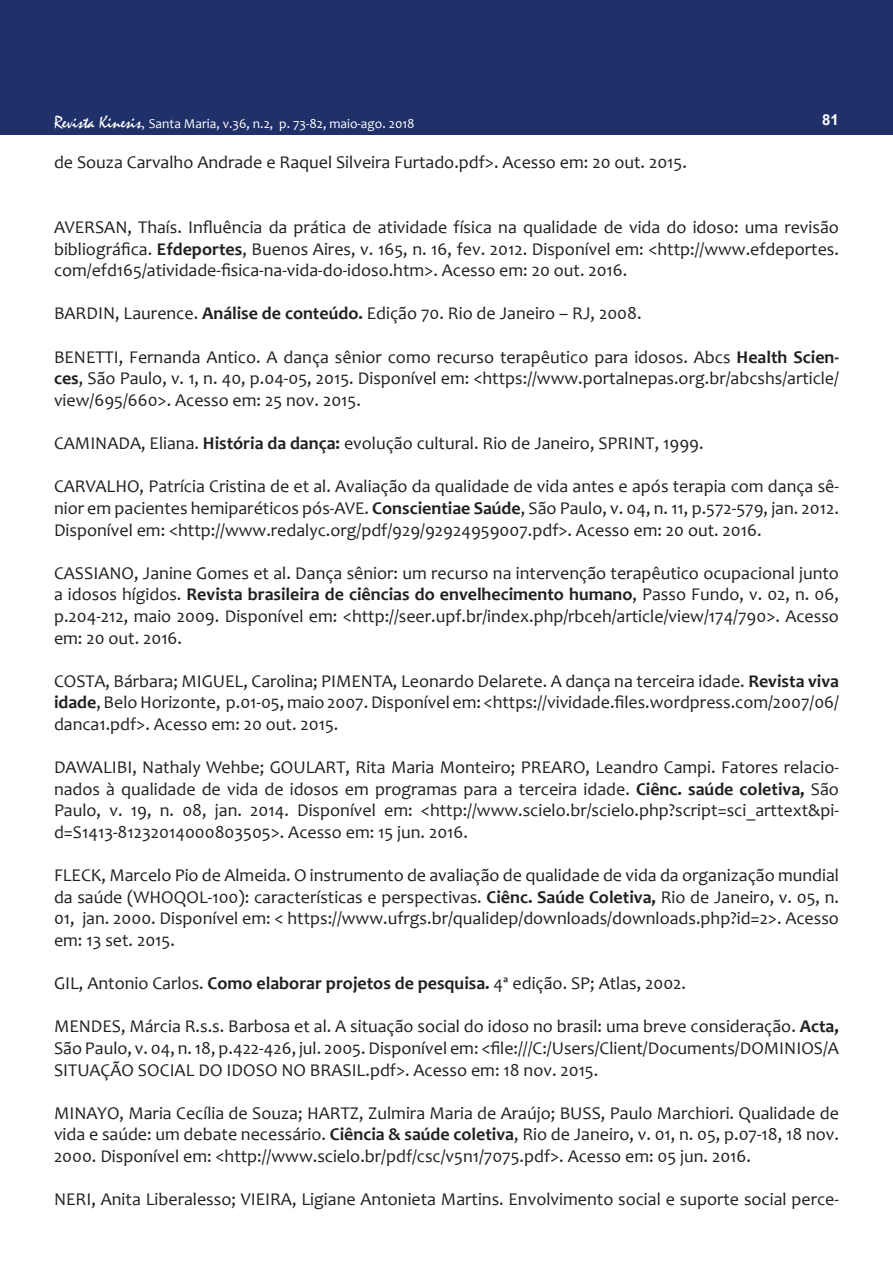
<style>
.page{position:relative;width:893px;height:1263px;background:#fff}
.page>*{position:absolute;margin:0;border:0;box-sizing:border-box;transform-origin:0 0}
.texto_corrido{font:18px/21.6px "Candara";color:#231f20;text-align:justify}
.t1{font:700 15px "Arial";color:#fff}
.t2{font:13.5px "Candara";color:#fff}
.s1{font-family:"Mistral";font-size:18px}
.s2{font-family:"Minion Pro";font-size:16.5px}
.s3{font-weight:700}
</style>
<div class="page">
<div style="left:0;top:0;width:893px;height:135px;background:#203068"></div>
<p class="t2" style="left:54px;top:115px;width:362px"><span class="s1">Revista Kinesis</span><span class="s2">,</span> Santa Maria, v.36, n.2, p. 73-82, maio-ago. 2018</p>
<p class="t1" style="left:822px;top:110px;width:18px">81</p>
<p class="texto_corrido" style="left:54px;top:151px;width:634px">de Souza Carvalho Andrade e Raquel Silveira Furtado.pdf&gt;. Acesso em: 20 out. 2015.</p>
<p class="texto_corrido" style="left:54px;top:216px;width:786px">AVERSAN, Thaís. Influência da prática de atividade física na qualidade de vida do idoso: uma revisão bibliográfica. <span class="s3">Efdeportes</span>, Buenos Aires, v. 165, n. 16, fev. 2012. Disponível em: &lt;http://www.efdeportes. com/efd165/atividade-fisica-na-vida-do-idoso.htm&gt;. Acesso em: 20 out. 2016.</p>
<p class="texto_corrido" style="left:54px;top:303px;width:589px">BARDIN, Laurence. <span class="s3">Análise de conteúdo.</span> Edição 70. Rio de Janeiro – RJ, 2008.</p>
<p class="texto_corrido" style="left:54px;top:346px;width:786px">BENETTI, Fernanda Antico. A dança sênior como recurso terapêutico para idosos. Abcs <span class="s3">Health Scien&shy;ces</span>, São Paulo, v. 1, n. 40, p.04-05, 2015. Disponível em: &lt;https://www.portalnepas.org.br/abcshs/article/ view/695/660&gt;. Acesso em: 25 nov. 2015.</p>
<p class="texto_corrido" style="left:54px;top:432px;width:651px">CAMINADA, Eliana. <span class="s3">História da dança:</span> evolução cultural. Rio de Janeiro, SPRINT, 1999.</p>
<p class="texto_corrido" style="left:54px;top:475px;width:786px">CARVALHO, Patrícia Cristina de et al. Avaliação da qualidade de vida antes e após terapia com dança sê&shy;nior em pacientes hemiparéticos pós-AVE. <span class="s3">Conscientiae Saúde</span>, São Paulo, v. 04, n. 11, p.572-579, jan. 2012.<br>Disponível em: &lt;http://www.redalyc.org/pdf/929/92924959007.pdf&gt;. Acesso em: 20 out. 2016.</p>
<p class="texto_corrido" style="left:54px;top:562px;width:786px">CASSIANO, Janine Gomes et al. Dança sênior: um recurso na intervenção terapêutico ocupacional junto a idosos hígidos. <span class="s3">Revista brasileira de ciências do envelhecimento humano</span>, Passo Fundo, v. 02, n. 06, p.204-212, maio 2009. Disponível em: &lt;http://seer.upf.br/index.php/rbceh/article/view/174/790&gt;. Acesso em: 20 out. 2016.</p>
<p class="texto_corrido" style="left:54px;top:670px;width:786px">COSTA, Bárbara; MIGUEL, Carolina; PIMENTA, Leonardo Delarete. A dança na terceira idade. <span class="s3">Revista viva idade</span>, Belo Horizonte, p.01-05, maio 2007. Disponível em: &lt;https://vividade.files.wordpress.com/2007/06/ danca1.pdf&gt;. Acesso em: 20 out. 2015.</p>
<p class="texto_corrido" style="left:54px;top:756px;width:786px">DAWALIBI, Nathaly Wehbe; GOULART, Rita Maria Monteiro; PREARO, Leandro Campi. Fatores relacio&shy;nados à qualidade de vida de idosos em programas para a terceira idade. <span class="s3">Ciênc. saúde coletiva,</span> São Paulo, v. 19, n. 08, jan. 2014. Disponível em: &lt;http://www.scielo.br/scielo.php?script=sci_arttext&amp;pi&shy;d=S1413-81232014000803505&gt;. Acesso em: 15 jun. 2016.</p>
<p class="texto_corrido" style="left:54px;top:864px;width:786px">FLECK, Marcelo Pio de Almeida. O instrumento de avaliação de qualidade de vida da organização mundial da saúde (WHOQOL-100): características e perspectivas. <span class="s3">Ciênc. Saúde Coletiva,</span> Rio de Janeiro, v. 05, n.<br>01, jan. 2000. Disponível em: &lt; https://www.ufrgs.br/qualidep/downloads/downloads.php?id=2&gt;. Acesso em: 13 set. 2015.</p>
<p class="texto_corrido" style="left:54px;top:972px;width:634px">GIL, Antonio Carlos. <span class="s3">Como elaborar projetos de pesquisa.</span> 4ª edição. SP; Atlas, 2002.</p>
<p class="texto_corrido" style="left:54px;top:1015px;width:786px">MENDES, Márcia R.s.s. Barbosa et al. A situação social do idoso no brasil: uma breve consideração. <span class="s3">Acta, </span>São Paulo, v. 04, n. 18, p.422-426, jul. 2005. Disponível em: &lt;file:///C:/Users/Client/Documents/DOMINIOS/A SITUAÇÃO SOCIAL DO IDOSO NO BRASIL.pdf&gt;. Acesso em: 18 nov. 2015.</p>
<p class="texto_corrido" style="left:54px;top:1102px;width:786px">MINAYO, Maria Cecília de Souza; HARTZ, Zulmira Maria de Araújo; BUSS, Paulo Marchiori. Qualidade de vida e saúde: um debate necessário. <span class="s3">Ciência &amp; saúde coletiva</span>, Rio de Janeiro, v. 01, n. 05, p.07-18, 18 nov.<br>2000. Disponível em: &lt;http://www.scielo.br/pdf/csc/v5n1/7075.pdf&gt;. Acesso em: 05 jun. 2016.</p>
<p class="texto_corrido" style="left:54px;top:1188px;width:786px">NERI, Anita Liberalesso; VIEIRA, Ligiane Antonieta Martins. Envolvimento social e suporte social perce-</p>
</div>
